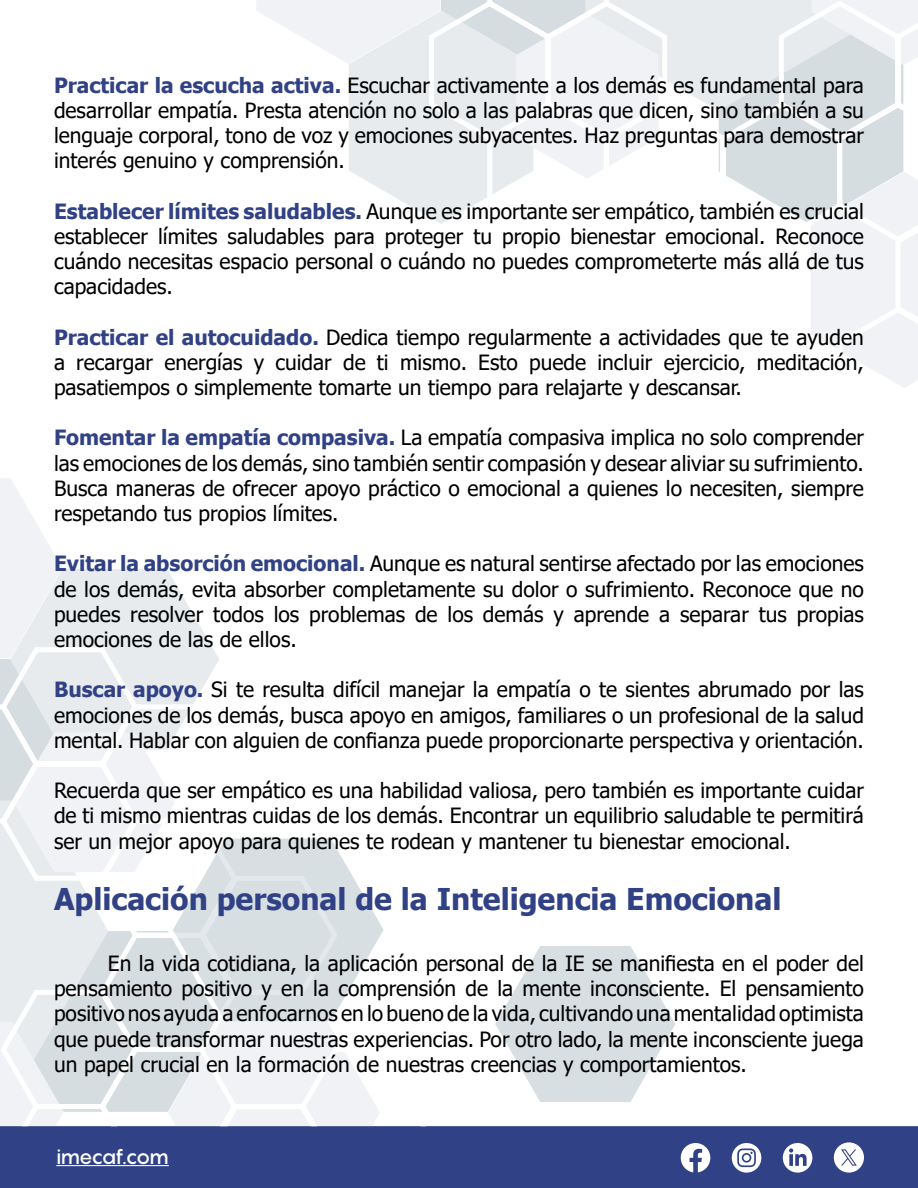
<style>
.page{position:relative;width:918px;height:1188px;background:#fff}
.page>*{position:absolute;margin:0;border:0;box-sizing:border-box;transform-origin:0 0}
.t1{font:700 30px "Tahoma";color:#314185}
.t2{font:21px/25.2px "Tahoma";color:#000;text-align:justify}
.t3{font:500 21px "Pangram";letter-spacing:-.075em;color:#fff}
.s1{font-weight:700;color:#314185}
</style>
<div class="page">
<svg style="left:256px;top:0;width:169px;height:214px"></svg>
<svg style="left:425px;top:0;width:493px;height:388px"></svg>
<div style="left:0;top:1126px;width:918px;height:62px;background:#314185;border:2px solid #314185"></div>
<hr style="left:56px;top:1165px;width:113px;height:1px;background:#fff">
<svg style="left:681px;top:1143px;width:29px;height:29px"></svg>
<svg style="left:732px;top:1143px;width:29px;height:30px"></svg>
<svg style="left:783px;top:1143px;width:29px;height:30px"></svg>
<svg style="left:834px;top:1142px;width:30px;height:31px"></svg>
<svg style="left:495px;top:946px;width:180px;height:156px"></svg>
<svg style="left:0;top:478px;width:210px;height:165px"></svg>
<svg style="left:0;top:643px;width:384px;height:483px"></svg>
<p class="t2" style="left:54px;top:74px;width:811px"><span class="s1">Practicar la escucha activa.</span> Escuchar activamente a los demás es fundamental para desarrollar empatía. Presta atención no solo a las palabras que dicen, sino también a su lenguaje corporal, tono de voz y emociones subyacentes. Haz preguntas para demostrar interés genuino y comprensión.</p>
<p class="t2" style="left:54px;top:200px;width:812px"><span class="s1">Establecer límites saludables.</span> Aunque es importante ser empático, también es crucial establecer límites saludables para proteger tu propio bienestar emocional. Reconoce cuándo necesitas espacio personal o cuándo no puedes comprometerte más allá de tus capacidades.</p>
<p class="t2" style="left:54px;top:326px;width:812px"><span class="s1">Practicar el autocuidado.</span> Dedica tiempo regularmente a actividades que te ayuden a recargar energías y cuidar de ti mismo. Esto puede incluir ejercicio, meditación, pasatiempos o simplemente tomarte un tiempo para relajarte y descansar.</p>
<p class="t2" style="left:54px;top:426px;width:812px"><span class="s1">Fomentar la empatía compasiva.</span> La empatía compasiva implica no solo comprender las emociones de los demás, sino también sentir compasión y desear aliviar su sufrimiento.<br>Busca maneras de ofrecer apoyo práctico o emocional a quienes lo necesiten, siempre respetando tus propios límites.</p>
<p class="t2" style="left:54px;top:552px;width:812px"><span class="s1">Evitar la absorción emocional.</span> Aunque es natural sentirse afectado por las emociones de los demás, evita absorber completamente su dolor o sufrimiento. Reconoce que no puedes resolver todos los problemas de los demás y aprende a separar tus propias emociones de las de ellos.</p>
<p class="t2" style="left:54px;top:678px;width:812px"><span class="s1">Buscar apoyo.</span> Si te resulta difícil manejar la empatía o te sientes abrumado por las emociones de los demás, busca apoyo en amigos, familiares o un profesional de la salud mental. Hablar con alguien de confianza puede proporcionarte perspectiva y orientación.</p>
<p class="t2" style="left:54px;top:779px;width:812px">Recuerda que ser empático es una habilidad valiosa, pero también es importante cuidar de ti mismo mientras cuidas de los demás. Encontrar un equilibrio saludable te permitirá ser un mejor apoyo para quienes te rodean y mantener tu bienestar emocional.</p>
<h1 class="t1" style="left:54px;top:878px;width:729px">Aplicación personal de la Inteligencia Emocional</h1>
<p class="t2" style="left:54px;top:952px;width:812px;text-indent:54px">En la vida cotidiana, la aplicación personal de la IE se manifiesta en el poder del pensamiento positivo y en la comprensión de la mente inconsciente. El pensamiento positivo nos ayuda a enfocarnos en lo bueno de la vida, cultivando una mentalidad optimista que puede transformar nuestras experiencias. Por otro lado, la mente inconsciente juega un papel crucial en la formación de nuestras creencias y comportamientos.</p>
<p class="t3" style="left:56px;top:1142px;width:114px">imecaf.com</p>
</div>
